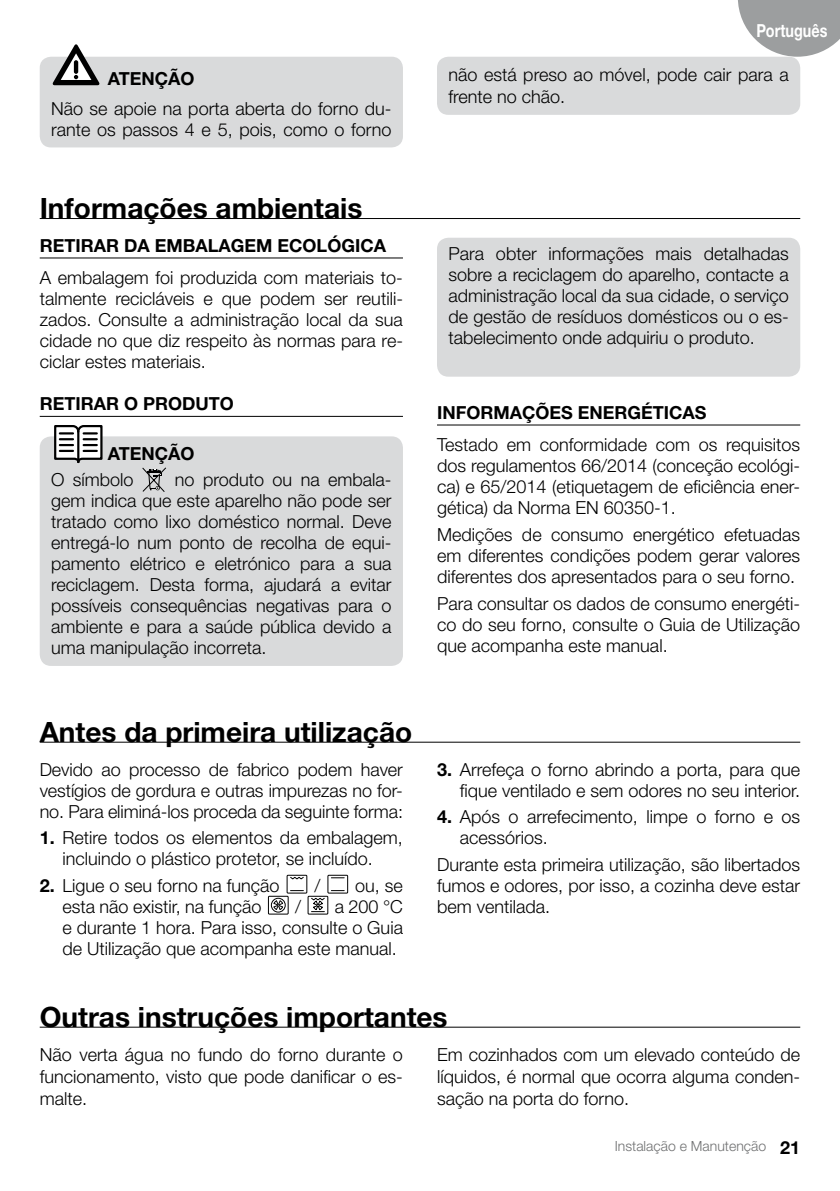
<style>
.page{position:relative;width:840px;height:1191px;background:#fff}
.page>*{position:absolute;margin:0;border:0;box-sizing:border-box;transform-origin:0 0}
.t1{font:700 28px "Helvetica Neue";color:#000}
.t2{font:300 18px/21px "Helvetica Neue";color:#000;text-align:justify}
.t3{font:700 18px "Helvetica Neue";color:#000}
.t4{font:700 18px "Helvetica Neue";color:#fff;scale:.8 1}
.t5{font:300 14px "Helvetica Neue";color:#707172}
.s1{font-weight:700}
.s2{font-weight:700;font-size:18px;color:#000}
</style>
<div class="page">
<svg style="left:737px;top:0;width:102px;height:57px"></svg>
<div style="left:437px;top:57px;width:362px;height:58px;background:#d9dadb;border-radius:11px"></div>
<div style="left:40px;top:57px;width:363px;height:90px;background:#d9dadb;border-radius:11px"></div>
<svg style="left:52px;top:44px;width:48px;height:41px"></svg>
<hr style="left:40px;top:741px;width:759px;height:1px;background:#000">
<div style="left:286px;top:874px;width:21px;height:19px;border:1px solid #000"></div>
<svg style="left:290px;top:876px;width:14px;height:4px"></svg>
<div style="left:327px;top:874px;width:21px;height:19px;border:1px solid #000"></div>
<svg style="left:331px;top:877px;width:13px;height:1px"></svg>
<div style="left:268px;top:895px;width:20px;height:19px;border:1px solid #000"></div>
<svg style="left:272px;top:899px;width:12px;height:11px"></svg>
<div style="left:271px;top:897px;width:14px;height:15px;border:1px solid #000;border-radius:50%"></div>
<svg style="left:290px;top:890px;width:54px;height:25px"></svg>
<hr style="left:40px;top:1026px;width:759px;height:1px;background:#000">
<div style="left:40px;top:436px;width:363px;height:230px;background:#d9dadb;border-radius:11px"></div>
<hr style="left:40px;top:218px;width:759px;height:1px;background:#000">
<hr style="left:40px;top:257px;width:363px;height:1px;background:#000">
<hr style="left:40px;top:416px;width:363px;height:1px;background:#000">
<svg style="left:142px;top:467px;width:24px;height:25px"></svg>
<svg style="left:53px;top:425px;width:51px;height:39px"></svg>
<hr style="left:77px;top:431px;width:2px;height:31px;background:#000">
<div style="left:437px;top:238px;width:362px;height:139px;background:#d9dadb;border-radius:11px"></div>
<hr style="left:437px;top:424px;width:362px;height:1px;background:#000">
<p class="t3" style="left:108px;top:68px;width:88px">ATENÇÃO</p>
<p class="t2" style="left:51px;top:97px;width:342px">Não se apoie na porta aberta do forno du&shy;rante os passos 4 e 5, pois, como o forno</p>
<h1 class="t1" style="left:40px;top:191px;width:324px">Informações ambientais</h1>
<p class="t3" style="left:40px;top:234px;width:25px">Retirar</p>
<p class="t3" style="left:124px;top:234px;width:85px">da embalagem</p>
<p class="t3" style="left:277px;top:234px;width:14px">ecol</p>
<p class="t3" style="left:327px;top:234px;width:27px">ógica</p>
<p class="t2" style="left:40px;top:267px;width:364px">A embalagem foi produzida com materiais to&shy;talmente recicláveis e que podem ser reutili&shy;zados. Consulte a administração local da sua cidade no que diz respeito às normas para re&shy;ciclar estes materiais.</p>
<p class="t3" style="left:40px;top:393px;width:25px">Retirar</p>
<p class="t3" style="left:124px;top:393px;width:33px">o produto</p>
<p class="t3" style="left:108px;top:442px;width:88px">ATENÇÃO</p>
<p class="t2" style="left:51px;top:469px;width:84px">O símbolo</p>
<p class="t2" style="left:51px;top:469px;width:342px;text-indent:124px">no produto ou na embala&shy;gem indica que este aparelho não pode ser tratado como lixo doméstico normal. Deve entregá-lo num ponto de recolha de equi&shy;pamento elétrico e eletrónico para a sua reciclagem. Desta forma, ajudará a evitar possíveis consequências negativas para o ambiente e para a saúde pública devido a uma manipulação incorreta.</p>
<h1 class="t1" style="left:40px;top:714px;width:374px">Antes da primeira utilização</h1>
<p class="t2" style="left:40px;top:758px;width:364px">Devido ao processo de fabrico podem haver vestígios de gordura e outras impurezas no for&shy;no. Para eliminá-los proceda da seguinte forma:</p>
<p class="t2" style="left:40px;top:827px;width:364px;text-align:center"><span class="s1">1.</span> Retire todos os elementos da embalagem, incluindo o plástico protetor, se incluído.</p>
<p class="t2" style="left:40px;top:874px;width:241px"><span class="s1">2.</span> Ligue o seu forno na função</p>
<p class="t2" style="left:314px;top:874px;width:7px">/</p>
<p class="t2" style="left:355px;top:874px;width:49px">ou, se</p>
<p class="t2" style="left:62px;top:895px;width:200px">esta não existir, na função</p>
<p class="t2" style="left:295px;top:895px;width:7px">/</p>
<p class="t2" style="left:62px;top:895px;width:342px;text-indent:272px">a 200 °C e durante 1 hora. Para isso, consulte o Guia de Utilização que acompanha este manual.</p>
<p class="t4" style="left:756px;top:19px;width:90px">Português</p>
<p class="t2" style="left:448px;top:63px;width:342px;line-height:22px">não está preso ao móvel, pode cair para a frente no chão.</p>
<p class="t2" style="left:448px;top:243px;width:342px">Para obter informações mais detalhadas sobre a reciclagem do aparelho, contacte a administração local da sua cidade, o serviço de gestão de resíduos domésticos ou o es&shy;tabelecimento onde adquiriu o produto.</p>
<p class="t3" style="left:437px;top:401px;width:20px">Informaç</p>
<p class="t3" style="left:535px;top:401px;width:56px">ões energ</p>
<p class="t3" style="left:641px;top:401px;width:24px">éticas</p>
<p class="t2" style="left:437px;top:434px;width:364px">Testado em conformidade com os requisitos dos regulamentos 66/2014 (conceção ecológi&shy;ca) e 65/2014 (etiquetagem de eficiência ener&shy;gética) da Norma EN 60350-1.</p>
<p class="t2" style="left:437px;top:523px;width:364px">Medições de consumo energético efetuadas em diferentes condições podem gerar valores diferentes dos apresentados para o seu forno.</p>
<p class="t2" style="left:437px;top:592px;width:364px">Para consultar os dados de consumo energéti&shy;co do seu forno, consulte o Guia de Utilização que acompanha este manual.</p>
<p class="t2" style="left:437px;top:758px;width:364px;text-align:right"><span class="s1">3.</span> Arrefeça o forno abrindo a porta, para que fique ventilado e sem odores no seu interior.</p>
<p class="t2" style="left:459px;top:806px;width:342px;text-indent:-23px"><span class="s1">4.</span> Após o arrefecimento, limpe o forno e os acessórios.</p>
<p class="t2" style="left:437px;top:853px;width:364px">Durante esta primeira utilização, são libertados fumos e odores, por isso, a cozinha deve estar bem ventilada.</p>
<h1 class="t1" style="left:40px;top:999px;width:409px">Outras instruções importantes</h1>
<p class="t2" style="left:40px;top:1042px;width:364px;line-height:22px">Não verta água no fundo do forno durante o funcionamento, visto que pode danificar o es&shy;malte.</p>
<p class="t2" style="left:437px;top:1042px;width:364px;line-height:22px">Em cozinhados com um elevado conteúdo de líquidos, é normal que ocorra alguma conden&shy;sação na porta do forno.</p>
<p class="t5" style="left:614px;top:1137px;width:187px">Instalação e Manutenção <span class="s2">21</span></p>
</div>
